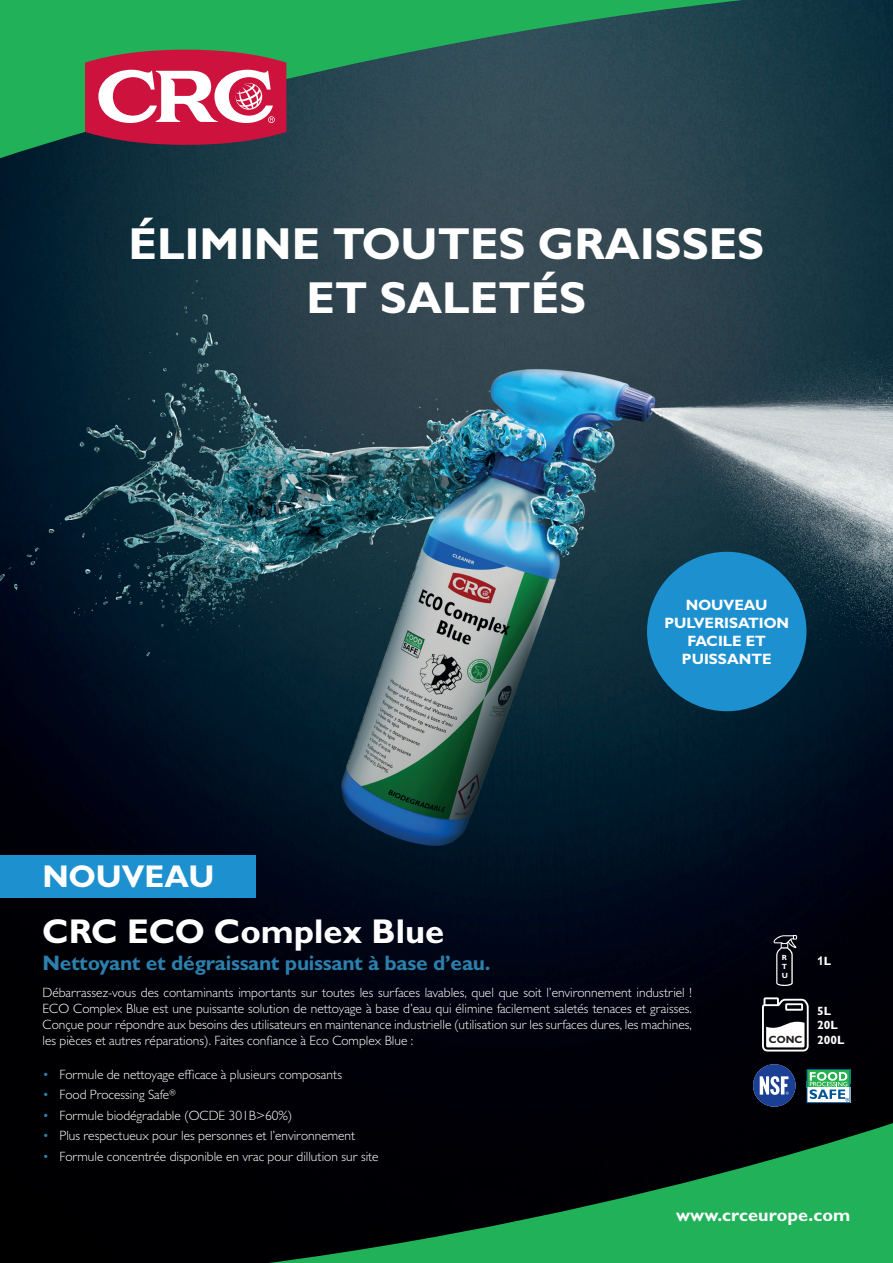
<style>
.page{position:relative;width:893px;height:1263px;background:#fff}
.page>*{position:absolute;margin:0;border:0;box-sizing:border-box;transform-origin:0 0}
.t1{font:700 45px/54px "Gill Sans MT Pro";color:#fff;text-align:center}
.t2{font:700 34.5px "Gill Sans MT Pro";color:#fff}
.t3{font:700 31.5px "Gill Sans MT Pro";color:#fff}
.t4{font:700 21px "Gill Sans MT Pro";letter-spacing:-.015em;color:#2b80ad}
.t5{font:700 18px "Gill Sans MT Pro";letter-spacing:.005em;color:#fff}
.t6{font:700 15px/18px "Gill Sans MT Pro";color:#fff;text-align:center}
.t7{font:300 13.5px/16.2px "Gill Sans MT Pro";color:#fff;text-align:justify}
.t8{font:700 12px/14.4px "Gill Sans MT Pro";color:#fff}
.t9{font:700 12px "Arial";color:#fff}
.t10{font:700 10.5px "Gill Sans MT Pro";color:#231f20}
.t11{font:700 7.5px/9px "Gill Sans MT Pro";color:#fff}
.s1{color:#2b80ad}
.s2{font-family:"Gill Sans MT Pro"}
</style>
<div class="page">
<img style="left:0;top:165px;width:893px;height:1098px">
<svg style="left:47px;top:1116px;width:846px;height:147px;background:#09351d"></svg>
<svg style="left:0;top:0;width:893px;height:165px;background:#236350"></svg>
<svg style="left:85px;top:50px;width:201px;height:95px"></svg>
<svg style="left:753px;top:1064px;width:43px;height:43px;background:#405588"></svg>
<svg style="left:806px;top:1069px;width:44px;height:34px"></svg>
<svg style="left:762px;top:997px;width:47px;height:54px"></svg>
<svg style="left:773px;top:935px;width:24px;height:51px"></svg>
<div style="left:647px;top:552px;width:159px;height:159px;background:#1d90d0;border-radius:50%"></div>
<div style="left:0;top:856px;width:256px;height:42px;background:#1d90d0"></div>
<h1 class="t1" style="left:129px;top:216px;width:637px">ÉLIMINE TOUTES GRAISSES<br>ET SALETÉS</h1>
<p class="t6" style="left:664px;top:595px;width:126px">NOUVEAU<br>PULVERISATION<br>FACILE ET<br>PUISSANTE</p>
<h3 class="t3" style="left:43px;top:857px;width:173px">NOUVEAU</h3>
<h2 class="t2" style="left:43px;top:910px;width:404px">CRC ECO Complex Blue</h2>
<h3 class="t4" style="left:43px;top:950px;width:449px">Nettoyant et dégraissant puissant à base d’eau.</h3>
<p class="t7" style="left:43px;top:984px;width:651px">Débarrassez-vous des contaminants importants sur toutes les surfaces lavables, quel que soit l’environnement industriel !<br>ECO Complex Blue est une puissante solution de nettoyage à base d’eau qui élimine facilement saletés tenaces et graisses.<br>Conçue pour répondre aux besoins des utilisateurs en maintenance industrielle (utilisation sur les surfaces dures, les machines, les pièces et autres réparations). Faites confiance à Eco Complex Blue :</p>
<p class="t7" style="left:43px;top:1066px;width:301px"><span class="s1">•</span> Formule de nettoyage efficace à plusieurs composants</p>
<p class="t7" style="left:43px;top:1086px;width:135px"><span class="s1">•</span> Food Processing Safe<sup>®</sup></p>
<p class="t7" style="left:43px;top:1107px;width:251px"><span class="s1">•</span> Formule biodégradable (OCDE 301B&gt;60%)</p>
<p class="t7" style="left:43px;top:1127px;width:314px"><span class="s1">•</span> Plus respectueux pour les personnes et l’environnement</p>
<p class="t7" style="left:43px;top:1148px;width:338px"><span class="s1">•</span> Formule concentrée disponible en vrac pour dillution sur site</p>
<p class="t11" style="left:782px;top:952px;width:8px">R<br>T<br>U</p>
<p class="t10" style="left:769px;top:1033px;width:35px">CONC</p>
<p class="t9" style="left:817px;top:953px;width:16px">1<span class="s2">L</span></p>
<p class="t8" style="left:817px;top:1003px;width:29px">5L<br>20L<br>200L</p>
<h3 class="t5" style="left:676px;top:1203px;width:176px">www.crceurope.com</h3>
</div>
